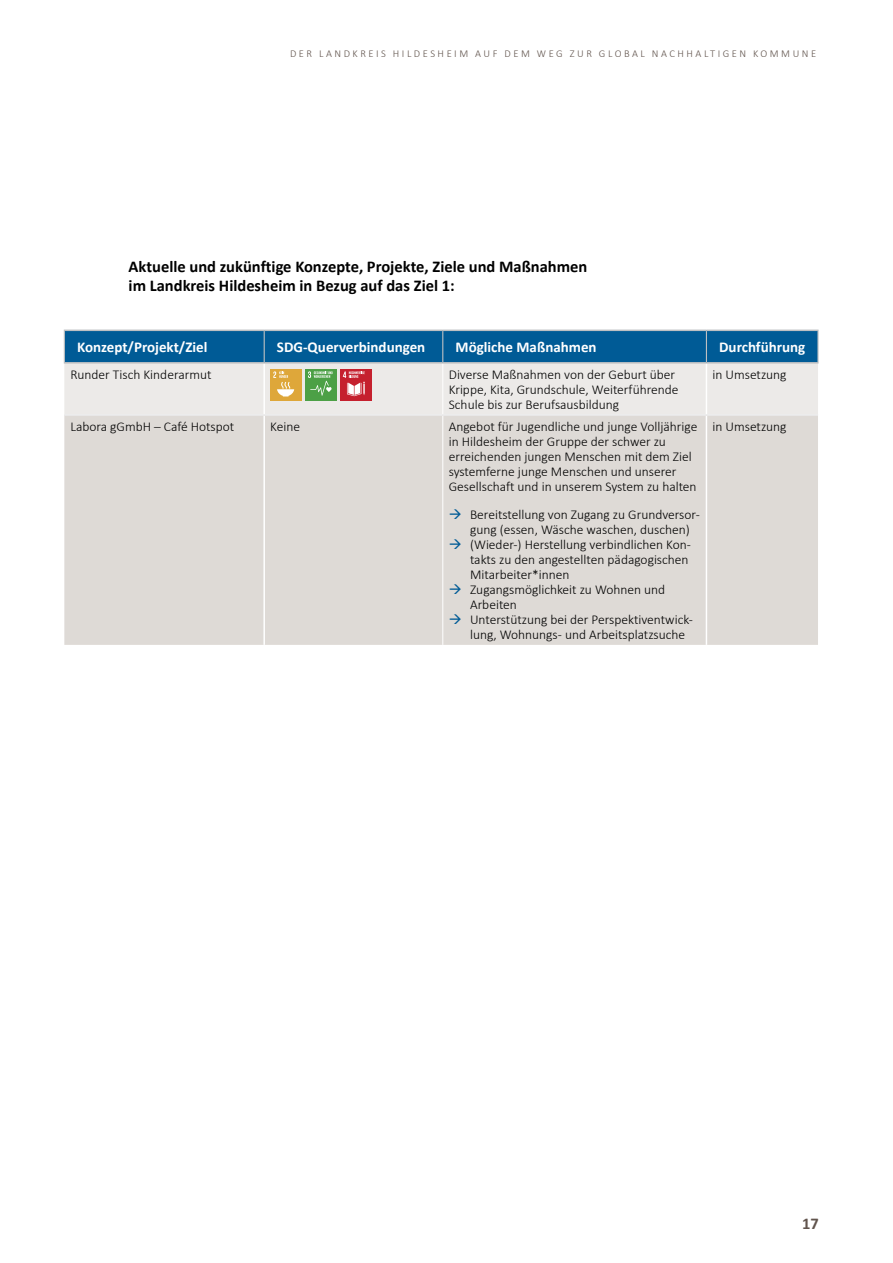
<style>
.page{position:relative;width:893px;height:1263px;background:#fff}
.page>*{position:absolute;margin:0;border:0;box-sizing:border-box;transform-origin:0 0}
.Absatzüberschrift{font:700 16.5px/19.2px "Calibri";color:#000}
.t1{font:700 16.5px "Calibri";color:#61544d}
.Tabellen_H{font:700 15px "Calibri";color:#fff}
.Tabellentext{font:300 13.5px/15px "Calibri";color:#000}
.t2{font:300 10.5px "Calibri";letter-spacing:.24em;color:#61544d}
</style>
<div class="page">
<div style="left:64px;top:416px;width:754px;height:229px;background:#dedad6"></div>
<hr style="left:263px;top:416px;width:2px;height:229px;background:#fff">
<hr style="left:706px;top:416px;width:1px;height:229px;background:#fff">
<hr style="left:443px;top:416px;width:1px;height:229px;background:#fff">
<hr style="left:64px;top:414px;width:200px;height:2px;background:#ededee">
<hr style="left:264px;top:414px;width:179px;height:2px;background:#ededee">
<hr style="left:443px;top:414px;width:263px;height:2px;background:#ededee">
<hr style="left:706px;top:414px;width:112px;height:2px;background:#ededee">
<hr style="left:706px;top:330px;width:113px;height:1px;background:#bec0c2">
<hr style="left:706px;top:362px;width:113px;height:2px;background:#bec0c2">
<hr style="left:817px;top:331px;width:2px;height:31px;background:#bec0c2">
<svg style="left:64px;top:330px;width:754px;height:84px;background:#91afc1"></svg>
<svg style="left:450px;top:509px;width:11px;height:10px"></svg>
<svg style="left:450px;top:539px;width:11px;height:10px"></svg>
<svg style="left:450px;top:584px;width:11px;height:10px"></svg>
<svg style="left:450px;top:614px;width:11px;height:10px"></svg>
<p class="t2" style="left:290px;top:47px;width:528px">DER LANDKREIS HILDESHEIM AUF DEM WEG ZUR GLOBAL NACHHALTIGEN KOMMUNE</p>
<p class="Absatzüberschrift" style="left:129px;top:257px;width:460px">Aktuelle und zukünftige Konzepte, Projekte, Ziele und Maßnahmen im Landkreis Hildesheim in Bezug auf das Ziel 1:</p>
<p class="Tabellen_H" style="left:77px;top:337px;width:132px">Konzept/Projekt/Ziel</p>
<p class="Tabellen_H" style="left:277px;top:337px;width:150px">SDG-Querverbindungen</p>
<p class="Tabellen_H" style="left:456px;top:337px;width:143px">Mögliche Maßnahmen</p>
<p class="Tabellen_H" style="left:719px;top:337px;width:88px">Durchführung</p>
<p class="Tabellentext" style="left:70px;top:367px;width:143px">Runder Tisch Kinderarmut</p>
<p class="Tabellentext" style="left:449px;top:367px;width:231px">Diverse Maßnahmen von der Geburt über<br>Krippe, Kita, Grundschule, Weiterführende<br>Schule bis zur Berufsausbildung</p>
<p class="Tabellentext" style="left:712px;top:367px;width:76px">in Umsetzung</p>
<p class="Tabellentext" style="left:70px;top:419px;width:165px">Labora gGmbH – Café Hotspot</p>
<p class="Tabellentext" style="left:270px;top:419px;width:31px">Keine</p>
<p class="Tabellentext" style="left:449px;top:419px;width:250px">Angebot für Jugendliche und junge Volljährige in Hildesheim der Gruppe der schwer zu erreichenden jungen Menschen mit dem Ziel systemferne junge Menschen und unserer Gesellschaft und in unserem System zu halten</p>
<p class="Tabellentext" style="left:470px;top:507px;width:231px">Bereitstellung von Zugang zu Grundversor&shy;gung (essen, Wäsche waschen, duschen)</p>
<p class="Tabellentext" style="left:470px;top:537px;width:222px">(Wieder-) Herstellung verbindlichen Kon&shy;takts zu den angestellten pädagogischen<br>Mitarbeiter*innen</p>
<p class="Tabellentext" style="left:470px;top:582px;width:197px">Zugangsmöglichkeit zu Wohnen und<br>Arbeiten</p>
<p class="Tabellentext" style="left:470px;top:612px;width:224px">Unterstützung bei der Perspektiventwick&shy;lung, Wohnungs- und Arbeitsplatzsuche</p>
<p class="Tabellentext" style="left:712px;top:419px;width:76px">in Umsetzung</p>
<p class="t1" style="left:802px;top:1212px;width:18px">17</p>
</div>
